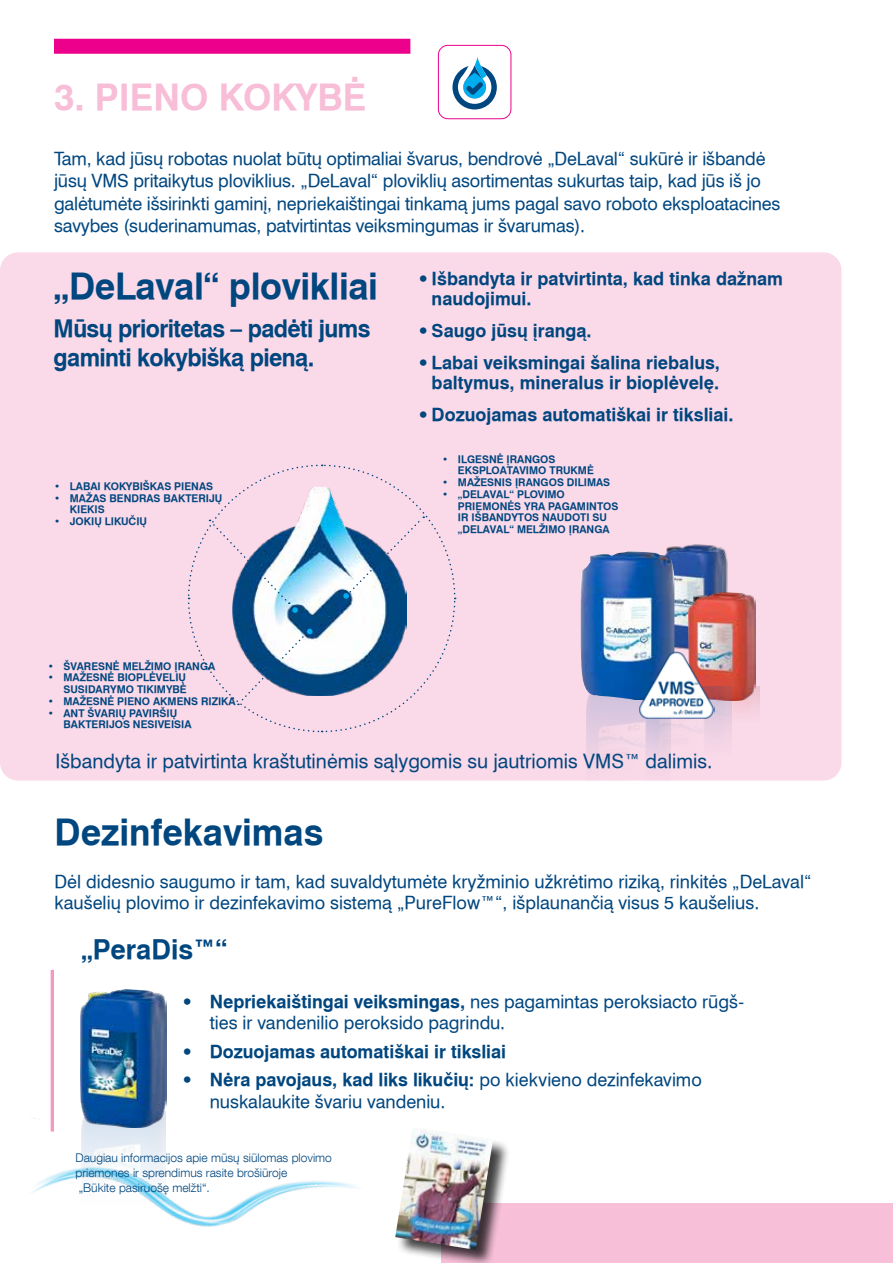
<style>
.page{position:relative;width:893px;height:1263px;background:#fff}
.page>*{position:absolute;margin:0;border:0;box-sizing:border-box;transform-origin:0 0}
.t1{font:36px "Helvetica LT Bold";letter-spacing:-.01em;color:#00467f}
.t2{font:36px "Helvetica LT Bold";color:#f8bdd7}
.t3{font:27px "Helvetica LT Bold";color:#00467f}
.t4{font:24px/28.8px "Helvetica LT Bold";letter-spacing:-.025em;color:#00467f}
.t5{font:19.5px "Helvetica LT";color:#00467f}
.t6{font:18px/22.5px "Helvetica LT";letter-spacing:-.01em;color:#00467f}
.t7{font:18px/19.5px "Helvetica LT Bold";color:#00467f}
.t8{font:300 12px/15px "Helvetica Neue LT Com";color:#00467f}
.t9{font:10.5px/11.7px "Helvetica LT Bold";color:#00467f}
.s1{font-family:"Helvetica Neue LT Std"}
.s2{font-family:"Helvetica LT Bold"}
.s3{font-family:"Helvetica LT"}
</style>
<div class="page">
<img style="left:30px;top:1117px;width:328px;height:110px">
<div style="left:0;top:252px;width:841px;height:528px;background:#fad9e8;border-radius:18px"></div>
<div style="left:54px;top:39px;width:356px;height:15px;background:#ec008c"></div>
<div style="left:442px;top:1203px;width:451px;height:60px;background:#f7bfd8"></div>
<img style="left:81px;top:1127px;width:85px;height:100px">
<img style="left:80px;top:990px;width:87px;height:137px">
<div style="left:438px;top:45px;width:73px;height:74px;border:1px solid #ec008c;border-radius:10px"></div>
<div style="left:452px;top:65px;width:45px;height:44px;background:#00467f;border-radius:50%"></div>
<svg style="left:458px;top:56px;width:33px;height:48px"></svg>
<img style="left:666px;top:544px;width:62px;height:107px">
<img style="left:731px;top:687px;width:28px;height:45px">
<img style="left:688px;top:592px;width:68px;height:109px">
<img style="left:671px;top:686px;width:60px;height:95px">
<img style="left:586px;top:702px;width:85px;height:79px">
<img style="left:581px;top:551px;width:93px;height:151px">
<img style="left:638px;top:651px;width:77px;height:68px">
<div style="left:396px;top:1128px;width:114px;height:135px;background:#000;opacity:.75"></div>
<img style="left:395px;top:1128px;width:98px;height:122px">
<hr style="left:51px;top:970px;width:3px;height:161px;background:#f49ac2">
<svg style="left:187px;top:464px;width:269px;height:269px"></svg>
<h1 class="t2" style="left:54px;top:76px;width:314px">3. PIENO KOKYBĖ</h1>
<p class="t6" style="left:54px;top:147px;width:728px">Tam, kad jūsų robotas nuolat būtų optimaliai švarus, bendrovė „DeLaval“ sukūrė ir išbandė jūsų VMS pritaikytus ploviklius. „DeLaval“ ploviklių asortimentas sukurtas taip, kad jūs iš jo galėtumėte išsirinkti gaminį, nepriekaištingai tinkamą jums pagal savo roboto eksploatacines savybes (suderinamumas, patvirtintas veiksmingumas ir švarumas).</p>
<h1 class="t1" style="left:54px;top:265px;width:326px">„DeLaval“ plovikliai</h1>
<p class="t7" style="left:432px;top:269px;width:353px;text-indent:-13px"><span class="s1">•</span> Išbandyta ir patvirtinta, kad tinka dažnam naudojimui.</p>
<p class="t7" style="left:419px;top:321px;width:174px"><span class="s1">•</span> Saugo jūsų įrangą.</p>
<p class="t7" style="left:419px;top:353px;width:303px;text-align:right"><span class="s1">•</span> Labai veiksmingai šalina riebalus, baltymus, mineralus ir bioplėvelę.</p>
<p class="t7" style="left:419px;top:405px;width:316px"><span class="s1">•</span> Dozuojamas automatiškai ir tiksliai.</p>
<h3 class="t4" style="left:54px;top:314px;width:318px">Mūsų prioritetas – padėti jums gaminti kokybišką pieną.</h3>
<p class="t9" style="left:54px;top:480px;width:160px">• LABAI KOKYBIŠKAS PIENAS</p>
<p class="t9" style="left:70px;top:492px;width:154px;text-indent:-16px">• MAŽAS BENDRAS BAKTERIJŲ<br>KIEKIS</p>
<p class="t9" style="left:54px;top:515px;width:94px">• JOKIŲ LIKUČIŲ</p>
<p class="t9" style="left:48px;top:660px;width:169px">• ŠVARESNĖ MELŽIMO ĮRANGA</p>
<p class="t9" style="left:48px;top:672px;width:140px;text-align:right">• MAŽESNĖ BIOPLĖVELIŲ<br>SUSIDARYMO TIKIMYBĖ</p>
<p class="t9" style="left:48px;top:695px;width:189px">• MAŽESNĖ PIENO AKMENS RIZIKA</p>
<p class="t9" style="left:63px;top:707px;width:130px;text-indent:-16px">• ANT ŠVARIŲ PAVIRŠIŲ<br>BAKTERIJOS NESIVEISIA</p>
<p class="t9" style="left:458px;top:453px;width:137px;text-indent:-16px">• ILGESNĖ ĮRANGOS<br>EKSPLOATAVIMO TRUKMĖ</p>
<p class="t9" style="left:442px;top:476px;width:169px">• MAŽESNIS ĮRANGOS DILIMAS</p>
<p class="t9" style="left:458px;top:488px;width:162px;text-indent:-16px">• „DELAVAL“ PLOVIMO<br>PRIEMONĖS YRA PAGAMINTOS<br>IR IŠBANDYTOS NAUDOTI SU „DELAVAL“ MELŽIMO ĮRANGA</p>
<p class="t5" style="left:56px;top:749px;width:658px">Išbandyta ir patvirtinta kraštutinėmis sąlygomis su jautriomis VMS™ dalimis.</p>
<h1 class="t1" style="left:55px;top:810px;width:270px">Dezinfekavimas</h1>
<p class="t6" style="left:55px;top:870px;width:758px;line-height:21.6px">Dėl didesnio saugumo ir tam, kad suvaldytumėte kryžminio užkrėtimo riziką, rinkitės „DeLaval“ kaušelių plovimo ir dezinfekavimo sistemą „PureFlow™“, išplaunančią visus 5 kaušelius.</p>
<h2 class="t3" style="left:81px;top:933px;width:148px">„PeraDis™“</h2>
<p class="t6" style="left:210px;top:990px;width:536px;line-height:21.6px;text-indent:-27px"><span class="s1">•</span> <span class="s2">Nepriekaištingai veiksmingas,</span> nes pagamintas peroksiacto rūgš&shy;ties ir vandenilio peroksido pagrindu.</p>
<p class="t7" style="left:183px;top:1041px;width:325px"><span class="s1">•</span> Dozuojamas automatiškai ir tiksliai</p>
<p class="t7" style="left:183px;top:1070px;width:521px"><span class="s1">•</span> Nėra pavojaus, kad liks likučių: <span class="s3">po kiekvieno dezinfekavimo</span></p>
<p class="t6" style="left:210px;top:1090px;width:237px">nuskalaukite švariu vandeniu.</p>
<p class="t8" style="left:75px;top:1150px;width:258px">Daugiau informacijos apie mūsų siūlomas plovimo priemones ir sprendimus rasite brošiūroje<br>„Būkite pasiruošę melžti“.</p>
</div>
